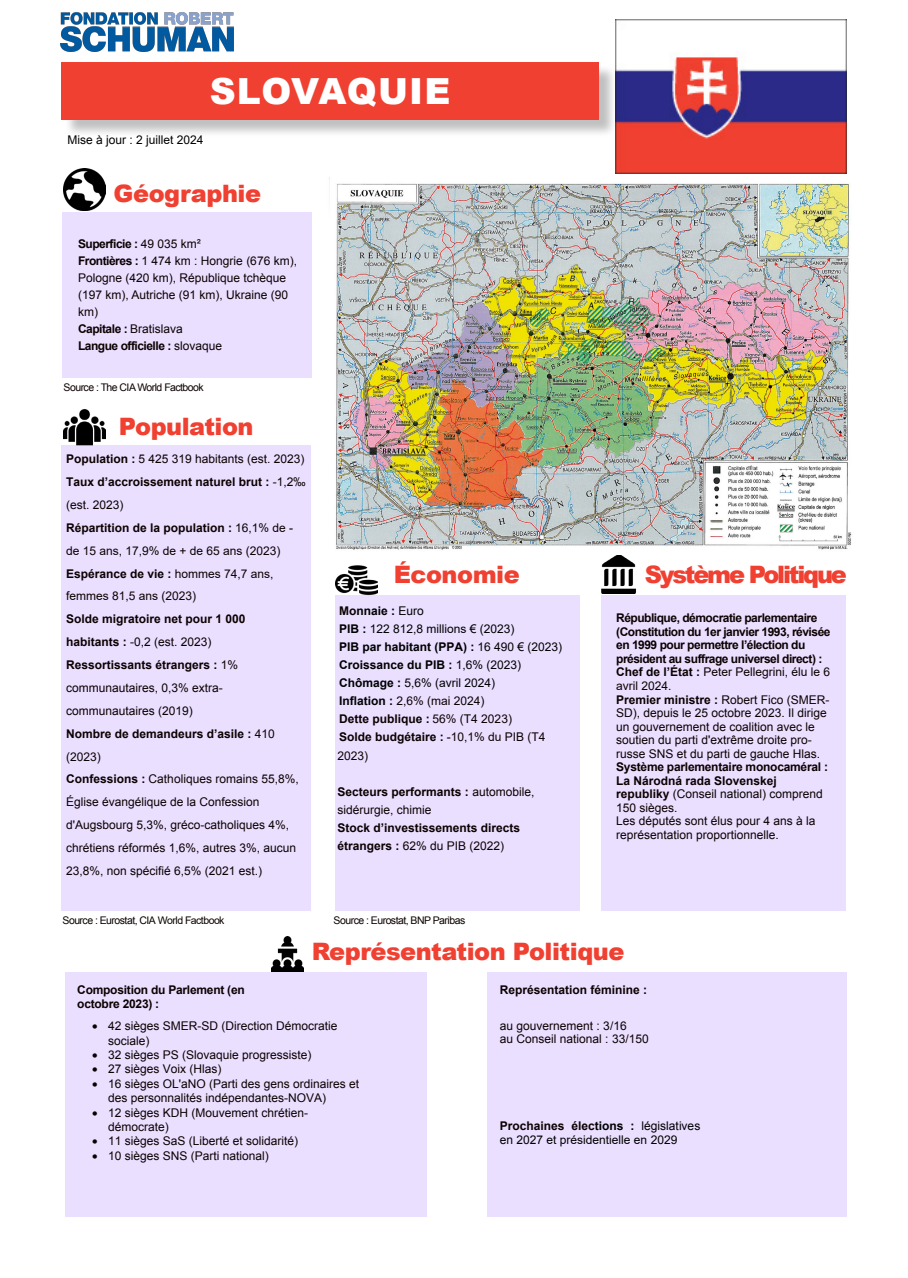
<style>
.page{position:relative;width:908px;height:1278px;background:#fff}
.page>*{position:absolute;margin:0;border:0;box-sizing:border-box;transform-origin:0 0}
.t1{font:900 36px "Arial";letter-spacing:.025em;color:#fff}
.t2{font:900 24px "Arial";letter-spacing:-.02em;color:#f04031}
.t3{font:900 24px "Arial";letter-spacing:-.09em;color:#f04031}
.t4{font:12px/22.8px "Arial";color:#0c0100}
.t5{font:12px/13.5px "Arial";color:#0c0100}
.t6{font:700 12px/13.5px "Arial";letter-spacing:-.04em;color:#0c0100}
.t7{font:700 12px/22.8px "Arial";color:#0c0100}
.t8{font:700 12px/18px "Arial";color:#000}
.t9{font:12px/14.4px "Arial";color:#000}
.t10{font:700 12px/14.2px "Arial";letter-spacing:-.02em;color:#0c0100}
.t11{font:10.5px "Arial";letter-spacing:-.05em;color:#0c0100}
.s1{font-weight:700}
.s2{font-weight:400}
.s3{font-style:inherit}
.s4{color:#0c0100}
.s5{font-weight:400;color:#0c0100}
.s6{font-weight:700;color:#0c0100}
</style>
<div class="page">
<img style="left:271px;top:936px;width:32px;height:35px">
<div style="left:65px;top:972px;width:362px;height:245px;background:#eadfff"></div>
<div style="left:487px;top:972px;width:359px;height:244px;background:#eadfff"></div>
<div style="left:601px;top:595px;width:245px;height:315px;background:#eadfff"></div>
<img style="left:601px;top:555px;width:35px;height:39px">
<div style="left:335px;top:595px;width:245px;height:315px;background:#eadfff"></div>
<img style="left:335px;top:565px;width:43px;height:30px">
<div style="left:62px;top:445px;width:249px;height:466px;background:#eadfff"></div>
<img style="left:63px;top:409px;width:43px;height:37px">
<div style="left:63px;top:212px;width:249px;height:166px;background:#eadfff"></div>
<img style="left:63px;top:168px;width:43px;height:43px">
<img style="left:329px;top:178px;width:523px;height:372px">
<img style="left:615px;top:19px;width:231px;height:154px">
<div style="left:64px;top:64px;width:553px;height:74px;background:#000;opacity:.25"></div>
<div style="left:62px;top:62px;width:537px;height:57px;background:#f04031"></div>
<img style="left:61px;top:13px;width:172px;height:39px">
<h1 class="t1" style="left:210px;top:65px;width:242px">SLOVAQUIE</h1>
<p class="t9" style="left:67px;top:132px;width:138px">Mise à jour : 2 juillet 2024</p>
<h2 class="t2" style="left:114px;top:176px;width:149px">Géographie</h2>
<p class="t5" style="left:78px;top:235px;width:220px;line-height:17px"><span class="s1">Superficie :</span> 49 035 km²<br><span class="s1">Frontières :</span> 1 474 km : Hongrie (676 km),<br>Pologne (420 km), République tchèque (197 km), Autriche (91 km), Ukraine (90 km)<br><span class="s1">Capitale :</span> Bratislava<br><span class="s1">Langue officielle :</span> slovaque</p>
<p class="t11" style="left:64px;top:380px;width:142px">Source : The CIA World Factbook</p>
<h2 class="t2" style="left:119px;top:409px;width:136px">Population</h2>
<p class="t7" style="left:66px;top:448px;width:241px">Population : <span class="s2">5 425 319 habitants (est. 2023)<br></span>Taux d’accroissement naturel brut : <span class="s2">-1,2‰ (est. 2023)<br></span>Répartition de la population : <span class="s2">16,1% de - de 15 ans, 17,9% de + de 65 ans (2023)<br></span>Espérance de vie : <span class="s2">hommes 74,7 ans, femmes 81,5 ans (2023)</span></p>
<p class="t4" style="left:66px;top:608px;width:234px"><span class="s1">Solde migratoire net pour 1 000 habitants :</span> -0,2 (est. 2023)<br><span class="s1">Ressortissants étrangers :</span> 1% communautaires, 0,3% extra&shy;communautaires (2019)<br><span class="s1">Nombre de demandeurs d’asile :</span> <span class="s3">410 (2023)<br></span><span class="s1">Confessions :</span> Catholiques romains 55,8%,<br>Église évangélique de la Confession d'Augsbourg 5,3%, gréco-catholiques 4%, chrétiens réformés 1,6%, autres 3%, aucun<br>23,8%, non spécifié 6,5% (2021 est.)</p>
<p class="t11" style="left:63px;top:913px;width:164px">Source : Eurostat, CIA World Factbook</p>
<h2 class="t2" style="left:394px;top:557px;width:127px">Économie</h2>
<p class="t8" style="left:339px;top:602px;width:225px"><span class="s4">Mo</span>nnaie : <span class="s2">Euro<br></span>PIB : <span class="s2">122 812,8 millions € (2023)<br></span>PIB par habitant (PPA) : <span class="s2">16 490 € (2023)<br></span>Croissance du PIB : <span class="s2">1,6% (2023)<br></span>Chômage : <span class="s2">5,6% (avril 2024)<br></span>Inflation : <span class="s5">2,6% (mai 2024)<br></span><span class="s4">Dette publique :</span> <span class="s5">56% (T4 2023)<br></span><span class="s4">Solde budgétaire :</span> <span class="s5">-10,1% du PIB (T4</span></p>
<p class="t5" style="left:337px;top:749px;width:32px">2023)</p>
<p class="t5" style="left:337px;top:783px;width:199px;line-height:18px"><span class="s1">Secteurs performants :</span> automobile, sidérurgie, chimie</p>
<p class="t7" style="left:337px;top:819px;width:184px;line-height:18px">Stock d’investissements directs étrangers : <span class="s2">62% du PIB (2022)</span></p>
<p class="t11" style="left:334px;top:913px;width:133px">Source : Eurostat, BNP Paribas</p>
<h2 class="t3" style="left:645px;top:557px;width:204px">Système Politique</h2>
<p class="t6" style="left:616px;top:611px;width:216px">République, démocratie parlementaire (Constitution du 1er janvier 1993, révisée en 1999 pour permettre l’élection du président au suffrage universel direct) :<br>Chef de l’État : <span class="s2">Peter Pellegrini, élu le 6 avril 2024.<br></span>Premier ministre : <span class="s2">Robert Fico (SMER-SD), depuis le 25 octobre 2023. Il dirige un gouvernement de coalition avec le soutien du parti d'extrême droite pro&shy;russe SNS et du parti de gauche Hlas.</span></p>
<p class="t5" style="left:616px;top:760px;width:213px"><span class="s1">Système parlementaire monocaméral :<br>La Národná rada Slovenskej republiky</span> (Conseil national) comprend<br>150 sièges.<br>Les députés sont élus pour 4 ans à la représentation proportionnelle.</p>
<h2 class="t2" style="left:312px;top:934px;width:314px">Représentation Politique</h2>
<p class="t10" style="left:77px;top:982px;width:169px">Composition du Parlement <span class="s3">(en octobre 2023)</span> :</p>
<p class="t4" style="left:108px;top:1019px;width:231px;line-height:14.4px;text-indent:-16px">• 42 sièges SMER-SD (Direction Démocratie sociale)</p>
<p class="t4" style="left:92px;top:1043px;width:221px">• 32 sièges PS (Slovaquie progressiste)</p>
<p class="t4" style="left:92px;top:1058px;width:131px">• 27 sièges Voix (Hlas)</p>
<p class="t4" style="left:108px;top:1076px;width:253px;line-height:14.4px;text-indent:-16px">• 16 sièges OL'aNO (Parti des gens ordinaires et des personnalités indépendantes-NOVA)</p>
<p class="t4" style="left:108px;top:1105px;width:202px;line-height:14.4px;text-indent:-16px">• 12 sièges KDH (Mouvement chrétien&shy;démocrate)</p>
<p class="t4" style="left:92px;top:1130px;width:208px">• 11 sièges SaS (Liberté et solidarité)</p>
<p class="t4" style="left:92px;top:1144px;width:178px">• 10 sièges SNS (Parti national)</p>
<p class="t7" style="left:500px;top:978px;width:149px">Représentation féminine :</p>
<p class="t5" style="left:500px;top:1018px;width:150px">au gouvernement : 3<span class="s3">/16<br></span>au Conseil national : <span class="s3">33/150</span></p>
<p class="t9" style="left:500px;top:1118px;width:202px"><span class="s6">Prochaines élec</span><span class="s1">tions :</span> <span class="s3">législatives en 2027</span> et présidentielle en 2029</p>
</div>
